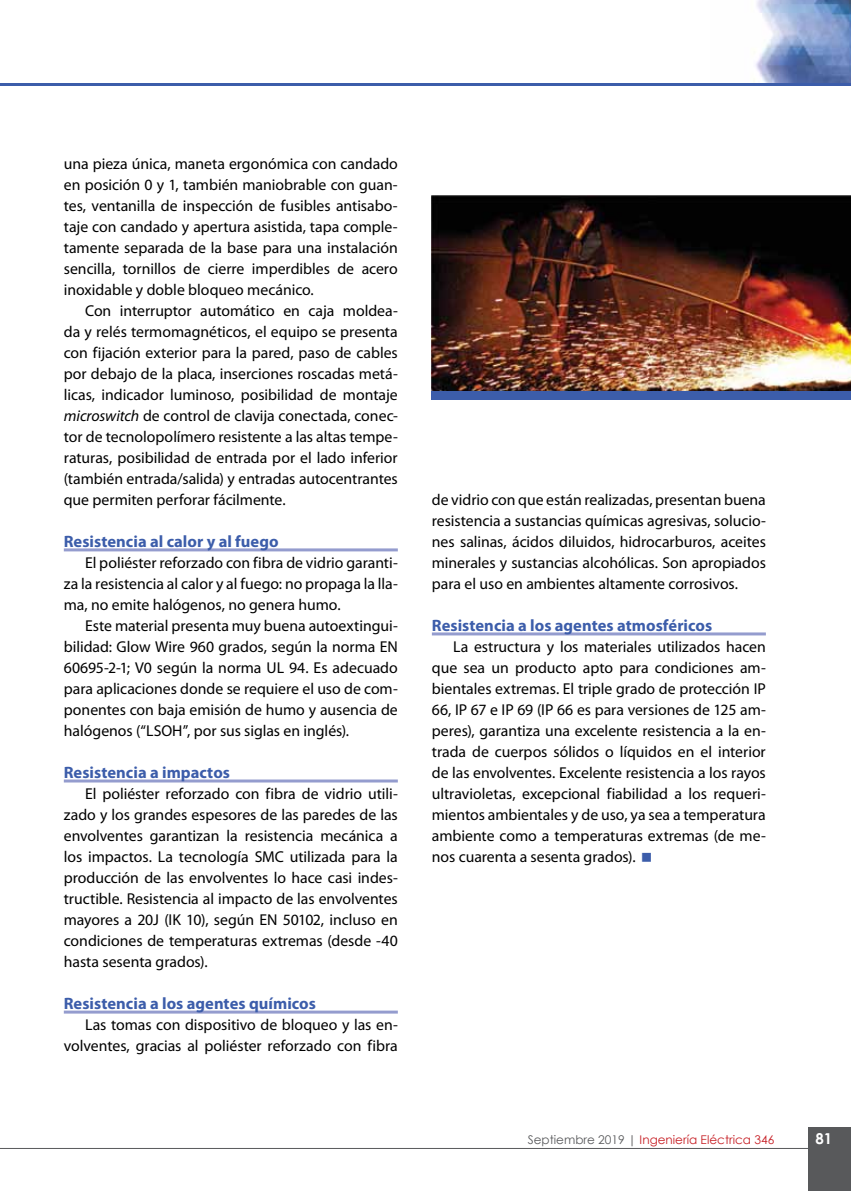
<style>
.page{position:relative;width:851px;height:1191px;background:#fff}
.page>*{position:absolute;margin:0;border:0;box-sizing:border-box;transform-origin:0 0}
.t1{font:700 16.5px "Myriad Pro";color:#3c5daa}
.t2{font:15.75px/21px "Myriad Pro";color:#000;text-align:justify}
.t3{font:700 15px "Century Gothic";color:#fff}
.t4{font:12px "Century Gothic";color:#c61d23}
.s1{font-style:italic}
.s2{color:#58595b}
</style>
<div class="page">
<hr style="left:0;top:1148px;width:850px;height:1px;background:#58595b">
<div style="left:808px;top:1127px;width:42px;height:64px;background:#58595b"></div>
<img style="left:753px;top:0;width:97px;height:83px">
<hr style="left:0;top:83px;width:850px;height:2px;background:#3c5daa">
<hr style="left:64px;top:548px;width:334px;height:3px;background:#949cce">
<hr style="left:64px;top:779px;width:334px;height:3px;background:#949cce">
<hr style="left:64px;top:1010px;width:334px;height:3px;background:#949cce">
<img style="left:432px;top:196px;width:418px;height:195px">
<div style="left:432px;top:391px;width:418px;height:9px;background:#3c5daa"></div>
<hr style="left:432px;top:632px;width:333px;height:3px;background:#949cce">
<p class="t2" style="left:64px;top:153px;width:335px">una pieza única, maneta ergonómica con candado en posición 0 y 1, también maniobrable con guan&shy;tes, ventanilla de inspección de fusibles antisabo&shy;taje con candado y apertura asistida, tapa comple&shy;tamente separada de la base para una instalación sencilla, tornillos de cierre imperdibles de acero inoxidable y doble bloqueo mecánico.</p>
<p class="t2" style="left:64px;top:300px;width:335px;text-indent:21px">Con interruptor automático en caja moldea&shy;da y relés termomagnéticos, el equipo se presenta con fijación exterior para la pared, paso de cables por debajo de la placa, inserciones roscadas metá&shy;licas, indicador luminoso, posibilidad de montaje <span class="s1">microswitch</span> de control de clavija conectada, conec&shy;tor de tecnolopolímero resistente a las altas tempe&shy;raturas, posibilidad de entrada por el lado inferior (también entrada/salida) y entradas autocentrantes que permiten perforar fácilmente.</p>
<p class="t1" style="left:64px;top:532px;width:216px">Resistencia al calor y al fuego</p>
<p class="t2" style="left:64px;top:552px;width:335px;text-indent:21px">El poliéster reforzado con fibra de vidrio garanti&shy;za la resistencia al calor y al fuego: no propaga la lla&shy;ma, no emite halógenos, no genera humo.</p>
<p class="t2" style="left:64px;top:615px;width:335px;text-indent:21px">Este material presenta muy buena autoextingui&shy;bilidad: Glow Wire 960 grados, según la norma EN 60695-2-1; V0 según la norma UL 94. Es adecuado para aplicaciones donde se requiere el uso de com&shy;ponentes con baja emisión de humo y ausencia de halógenos (“LSOH”, por sus siglas en inglés).</p>
<p class="t1" style="left:64px;top:763px;width:168px">Resistencia a impactos</p>
<p class="t2" style="left:64px;top:783px;width:335px;text-indent:21px">El poliéster reforzado con fibra de vidrio utili&shy;zado y los grandes espesores de las paredes de las envolventes garantizan la resistencia mecánica a los impactos. La tecnología SMC utilizada para la producción de las envolventes lo hace casi indes&shy;tructible. Resistencia al impacto de las envolventes mayores a 20J (IK 10), según EN 50102, incluso en condiciones de temperaturas extremas (desde -40 hasta sesenta grados).</p>
<p class="t1" style="left:64px;top:994px;width:254px">Resistencia a los agentes químicos</p>
<p class="t2" style="left:64px;top:1014px;width:335px;text-align:right">Las tomas con dispositivo de bloqueo y las en&shy;volventes, gracias al poliéster reforzado con fibra</p>
<p class="t2" style="left:432px;top:489px;width:335px">de vidrio con que están realizadas, presentan buena resistencia a sustancias químicas agresivas, solucio&shy;nes salinas, ácidos diluidos, hidrocarburos, aceites minerales y sustancias alcohólicas. Son apropiados para el uso en ambientes altamente corrosivos.</p>
<p class="t1" style="left:432px;top:616px;width:282px">Resistencia a los agentes atmosféricos</p>
<p class="t2" style="left:432px;top:636px;width:335px;text-indent:21px">La estructura y los materiales utilizados hacen que sea un producto apto para condiciones am&shy;bientales extremas. El triple grado de protección IP 66, IP 67 e IP 69 (IP 66 es para versiones de 125 am&shy;peres), garantiza una excelente resistencia a la en&shy;trada de cuerpos sólidos o líquidos en el interior de las envolventes. Excelente resistencia a los rayos ultravioletas, excepcional fiabilidad a los requeri&shy;mientos ambientales y de uso, ya sea a temperatura ambiente como a temperaturas extremas (de me&shy;nos cuarenta a sesenta grados).</p>
<p class="t4" style="left:527px;top:1131px;width:248px"><span class="s2">Septiembre 2019 |</span> Ingeniería Eléctrica 346</p>
<p class="t3" style="left:815px;top:1127px;width:18px">81</p>
</div>
